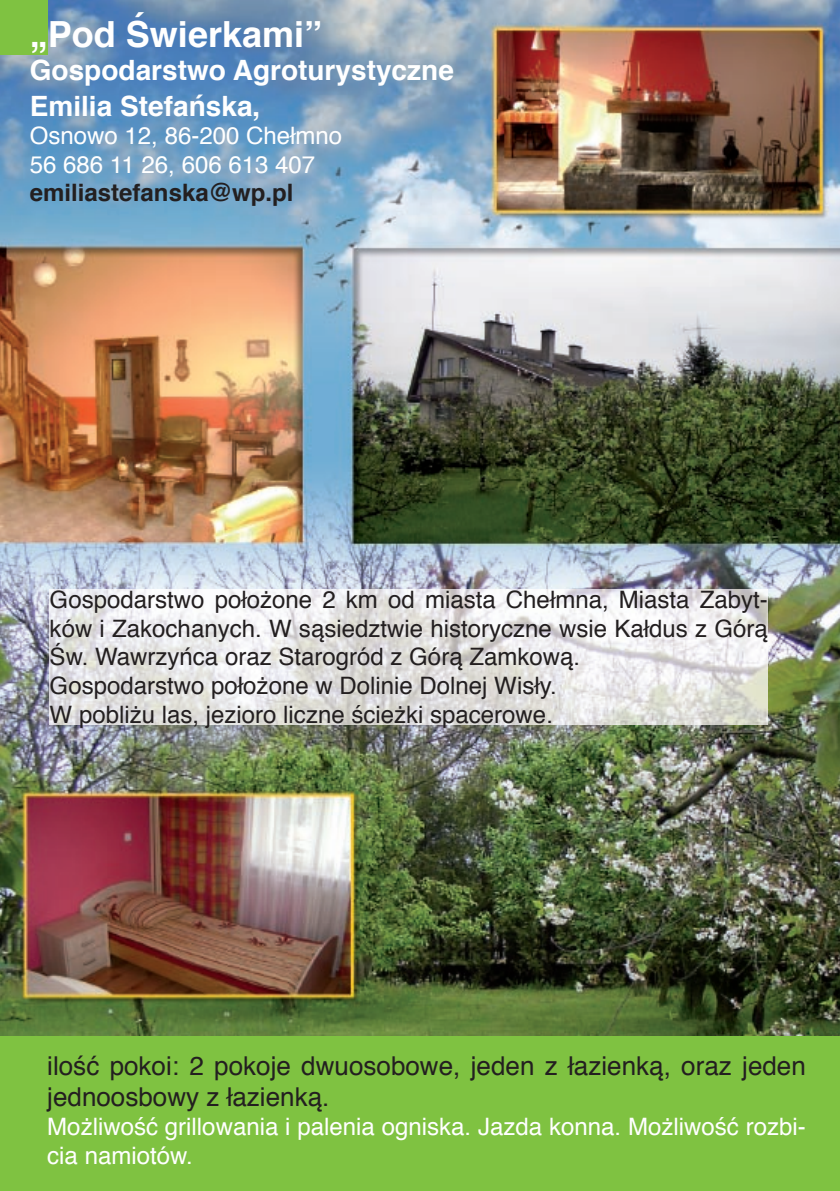
<style>
.page{position:relative;width:840px;height:1191px;background:#fff}
.page>*{position:absolute;margin:0;border:0;box-sizing:border-box;transform-origin:0 0}
.t1{font:700 36px "Helvetica";color:#fff}
.t2{font:700 28px/36px "Helvetica";color:#fff}
.t3{font:26px/31.2px "Helvetica";color:#231f20}
.t4{font:24px/28.8px "Helvetica";color:#231f20}
.t5{font:24px/28.8px "Helvetica";color:#fff}
.t6{font:700 24px "Helvetica";color:#231f20}
</style>
<div class="page">
<img style="left:0;top:0;width:839px;height:1036px">
<img style="left:49px;top:590px;width:718px;height:134px">
<div style="left:0;top:1036px;width:839px;height:155px;background:#7fc241"></div>
<div style="left:0;top:0;width:47px;height:54px;background:#7fc241"></div>
<h1 class="t1" style="left:30px;top:5px;width:294px">„Pod Świerkami”</h1>
<p class="t2" style="left:30px;top:53px;width:425px">Gospodarstwo Agroturystyczne<br>Emilia Stefańska,</p>
<p class="t5" style="left:30px;top:123px;width:314px;line-height:28px">Osnowo 12, 86-200 Chełmno<br>56 686 11 26, 606 613 407</p>
<p class="t6" style="left:30px;top:173px;width:265px">emiliastefanska@wp.pl</p>
<p class="t4" style="left:50px;top:586px;width:719px">Gospodarstwo położone 2 km od miasta Chełmna, Miasta Zabyt&shy;ków i Zakochanych. W sąsiedztwie historyczne wsie Kałdus z Górą Św. Wawrzyńca oraz Starogród z Górą Zamkową.<br>Gospodarstwo położone w Dolinie Dolnej Wisły.<br>W pobliżu las, jezioro liczne ścieżki spacerowe.</p>
<p class="t3" style="left:47px;top:1050px;width:759px">ilość pokoi: 2 pokoje dwuosobowe, jeden z łazienką, oraz jeden jednoosbowy z łazienką.</p>
<p class="t5" style="left:47px;top:1112px;width:759px">Możliwość grillowania i palenia ogniska. Jazda konna. Możliwość rozbi&shy;cia namiotów.</p>
</div>
